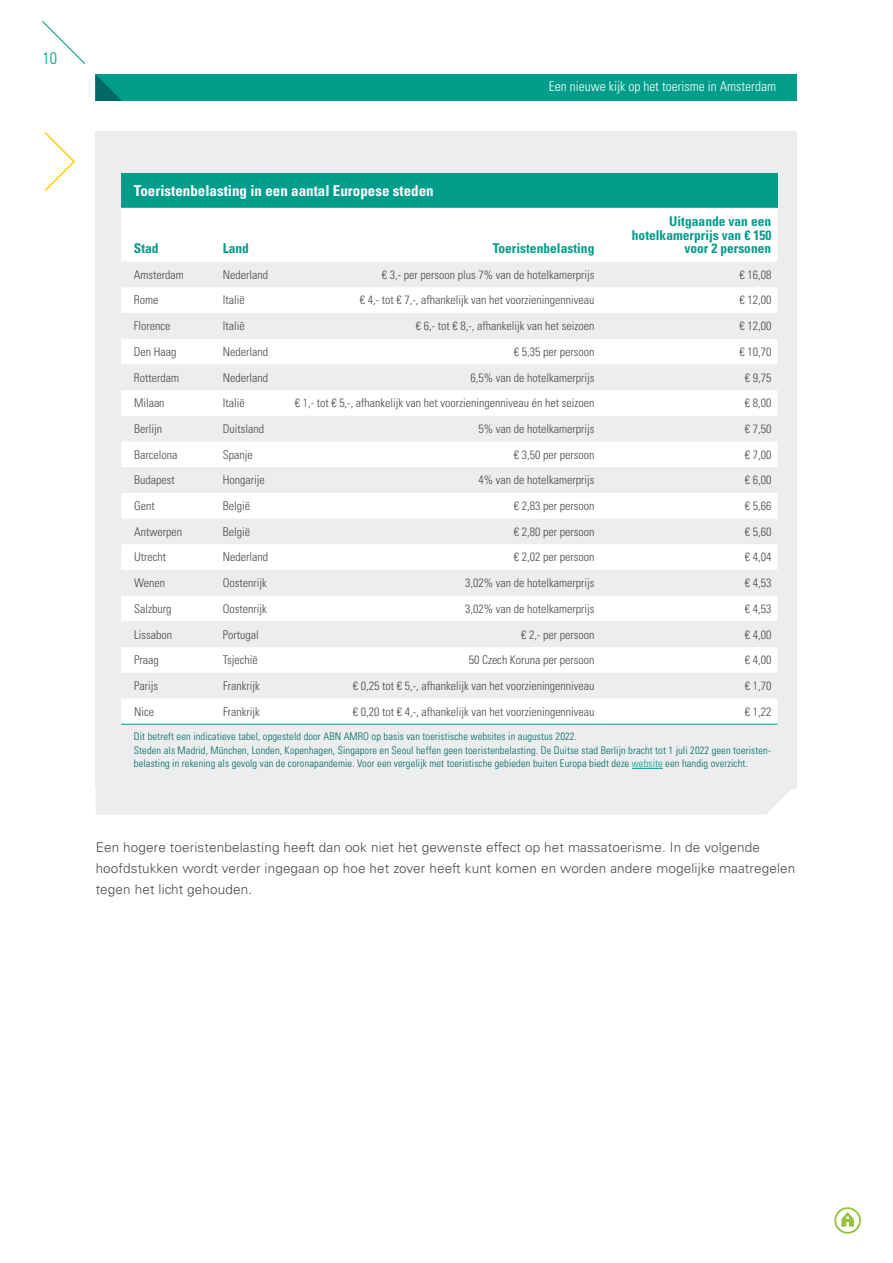
<style>
.page{position:relative;width:893px;height:1263px;background:#fff}
.page>*{position:absolute;margin:0;border:0;box-sizing:border-box;transform-origin:0 0}
.t1{font:300 condensed 16.5px "Univers LT Std";color:#009d8b}
.t2{font:700 condensed 15px "Univers LT Std";color:#fff}
.t3{font:300 13.5px/21px "Univers LT Std";letter-spacing:.01em;color:#4a4a49}
.t4{font:700 condensed 13.5px/13.5px "Univers LT Std";color:#009d8b;text-align:right}
.t5{font:300 condensed 13.5px "Univers LT Std";color:#fff}
.t6{font:300 condensed 12px "Univers LT Std";color:#4a4a49}
.t7{font:300 condensed 10.5px/13.5px "Univers LT Std";letter-spacing:.01em;color:#006963}
.s1{color:#009d8b}
</style>
<div class="page">
<div style="left:96px;top:74px;width:701px;height:27px;background:#009d8b"></div>
<svg style="left:96px;top:75px;width:26px;height:26px"></svg>
<svg style="left:42px;top:21px;width:44px;height:43px"></svg>
<svg style="left:841px;top:1212px;width:13px;height:15px"></svg>
<div style="left:834px;top:1207px;width:27px;height:27px;border:2px solid #94c23d;border-radius:50%"></div>
<div style="left:96px;top:132px;width:701px;height:657px;background:#ebedee"></div>
<div style="left:121px;top:174px;width:656px;height:34px;background:#009d8b"></div>
<svg style="left:121px;top:208px;width:656px;height:516px;fill:#fff"></svg>
<hr style="left:121px;top:724px;width:89px;height:1px;background:#009d8b">
<hr style="left:210px;top:724px;width:80px;height:1px;background:#009d8b">
<hr style="left:290px;top:724px;width:310px;height:1px;background:#009d8b">
<hr style="left:600px;top:724px;width:177px;height:1px;background:#009d8b">
<hr style="left:632px;top:768px;width:31px;height:1px;background:#009d8b">
<div style="left:96px;top:789px;width:695px;height:26px;background:#ebedee"></div>
<svg style="left:44px;top:132px;width:31px;height:60px"></svg>
<h1 class="t1" style="left:42px;top:48px;width:16px">10</h1>
<p class="t2" style="left:134px;top:182px;width:301px">Toeristenbelasting in een aantal Europese steden</p>
<p class="t5" style="left:549px;top:78px;width:229px">Een nieuwe kijk op het toerisme in Amsterdam</p>
<p class="t4" style="left:134px;top:241px;width:26px">Stad</p>
<p class="t4" style="left:223px;top:241px;width:28px">Land</p>
<p class="t4" style="left:493px;top:241px;width:103px">Toeristenbelasting</p>
<p class="t4" style="left:632px;top:214px;width:141px">Uitgaande van een hotelkamerprijs van € 150 voor 2 personen</p>
<p class="t6" style="left:134px;top:267px;width:52px">Amsterdam</p>
<p class="t6" style="left:223px;top:267px;width:47px">Nederland</p>
<p class="t6" style="left:382px;top:267px;width:214px">€ 3,- per persoon plus 7% van de hotelkamerprijs</p>
<p class="t6" style="left:739px;top:267px;width:33px">€ 16,08</p>
<p class="t6" style="left:134px;top:293px;width:26px">Rome</p>
<p class="t6" style="left:223px;top:293px;width:23px">Italië</p>
<p class="t6" style="left:360px;top:293px;width:236px">€ 4,- tot € 7,-, afhankelijk van het voorzieningenniveau</p>
<p class="t6" style="left:739px;top:293px;width:33px">€ 12,00</p>
<p class="t6" style="left:134px;top:319px;width:38px">Florence</p>
<p class="t6" style="left:223px;top:319px;width:23px">Italië</p>
<p class="t6" style="left:416px;top:319px;width:180px">€ 6,- tot € 8,-, afhankelijk van het seizoen</p>
<p class="t6" style="left:739px;top:319px;width:33px">€ 12,00</p>
<p class="t6" style="left:134px;top:344px;width:44px">Den Haag</p>
<p class="t6" style="left:223px;top:344px;width:47px">Nederland</p>
<p class="t6" style="left:514px;top:344px;width:82px">€ 5,35 per persoon</p>
<p class="t6" style="left:739px;top:344px;width:33px">€ 10,70</p>
<p class="t6" style="left:134px;top:370px;width:47px">Rotterdam</p>
<p class="t6" style="left:223px;top:370px;width:47px">Nederland</p>
<p class="t6" style="left:471px;top:370px;width:125px">6,5% van de hotelkamerprijs</p>
<p class="t6" style="left:745px;top:370px;width:28px">€ 9,75</p>
<p class="t6" style="left:134px;top:396px;width:32px">Milaan</p>
<p class="t6" style="left:223px;top:396px;width:23px">Italië</p>
<p class="t6" style="left:295px;top:396px;width:301px">€ 1,- tot € 5,-, afhankelijk van het voorzieningenniveau én het seizoen</p>
<p class="t6" style="left:745px;top:396px;width:28px">€ 8,00</p>
<p class="t6" style="left:134px;top:421px;width:29px">Berlijn</p>
<p class="t6" style="left:223px;top:421px;width:43px">Duitsland</p>
<p class="t6" style="left:479px;top:421px;width:117px">5% van de hotelkamerprijs</p>
<p class="t6" style="left:745px;top:421px;width:28px">€ 7,50</p>
<p class="t6" style="left:134px;top:447px;width:45px">Barcelona</p>
<p class="t6" style="left:223px;top:447px;width:31px">Spanje</p>
<p class="t6" style="left:514px;top:447px;width:82px">€ 3,50 per persoon</p>
<p class="t6" style="left:745px;top:447px;width:28px">€ 7,00</p>
<p class="t6" style="left:134px;top:473px;width:42px">Budapest</p>
<p class="t6" style="left:223px;top:473px;width:43px">Hongarije</p>
<p class="t6" style="left:479px;top:473px;width:117px">4% van de hotelkamerprijs</p>
<p class="t6" style="left:745px;top:473px;width:28px">€ 6,00</p>
<p class="t6" style="left:134px;top:499px;width:22px">Gent</p>
<p class="t6" style="left:223px;top:499px;width:29px">België</p>
<p class="t6" style="left:514px;top:499px;width:82px">€ 2,83 per persoon</p>
<p class="t6" style="left:745px;top:499px;width:28px">€ 5,66</p>
<p class="t6" style="left:134px;top:524px;width:49px">Antwerpen</p>
<p class="t6" style="left:223px;top:524px;width:29px">België</p>
<p class="t6" style="left:514px;top:524px;width:82px">€ 2,80 per persoon</p>
<p class="t6" style="left:745px;top:524px;width:28px">€ 5,60</p>
<p class="t6" style="left:134px;top:550px;width:34px">Utrecht</p>
<p class="t6" style="left:223px;top:550px;width:47px">Nederland</p>
<p class="t6" style="left:514px;top:550px;width:82px">€ 2,02 per persoon</p>
<p class="t6" style="left:745px;top:550px;width:28px">€ 4,04</p>
<p class="t6" style="left:134px;top:576px;width:33px">Wenen</p>
<p class="t6" style="left:223px;top:576px;width:45px">Oostenrijk</p>
<p class="t6" style="left:465px;top:576px;width:131px">3,02% van de hotelkamerprijs</p>
<p class="t6" style="left:745px;top:576px;width:28px">€ 4,53</p>
<p class="t6" style="left:134px;top:601px;width:39px">Salzburg</p>
<p class="t6" style="left:223px;top:601px;width:45px">Oostenrijk</p>
<p class="t6" style="left:465px;top:601px;width:131px">3,02% van de hotelkamerprijs</p>
<p class="t6" style="left:745px;top:601px;width:28px">€ 4,53</p>
<p class="t6" style="left:134px;top:627px;width:39px">Lissabon</p>
<p class="t6" style="left:223px;top:627px;width:37px">Portugal</p>
<p class="t6" style="left:521px;top:627px;width:75px">€ 2,- per persoon</p>
<p class="t6" style="left:745px;top:627px;width:28px">€ 4,00</p>
<p class="t6" style="left:134px;top:653px;width:26px">Praag</p>
<p class="t6" style="left:223px;top:653px;width:36px">Tsjechië</p>
<p class="t6" style="left:469px;top:653px;width:127px">50 Czech Koruna per persoon</p>
<p class="t6" style="left:745px;top:653px;width:28px">€ 4,00</p>
<p class="t6" style="left:134px;top:678px;width:25px">Parijs</p>
<p class="t6" style="left:223px;top:678px;width:38px">Frankrijk</p>
<p class="t6" style="left:353px;top:678px;width:243px">€ 0,25 tot € 5,-, afhankelijk van het voorzieningenniveau</p>
<p class="t6" style="left:745px;top:678px;width:28px">€ 1,70</p>
<p class="t6" style="left:134px;top:704px;width:21px">Nice</p>
<p class="t6" style="left:223px;top:704px;width:38px">Frankrijk</p>
<p class="t6" style="left:353px;top:704px;width:243px">€ 0,20 tot € 4,-, afhankelijk van het voorzieningenniveau</p>
<p class="t6" style="left:745px;top:704px;width:28px">€ 1,22</p>
<p class="t7" style="left:134px;top:730px;width:638px">Dit betreft een indicatieve tabel, opgesteld door ABN AMRO op basis van toeristische websites in augustus 2022.<br>Steden als Madrid, München, Londen, Kopenhagen, Singapore en Seoul heffen geen toeristenbelasting. De Duitse stad Berlijn bracht tot 1 juli 2022 geen toeristen&shy;belasting in rekening als gevolg van de coronapandemie. Voor een vergelijk met toeristische gebieden buiten Europa biedt deze <span class="s1">website</span> een handig overzicht.</p>
<p class="t3" style="left:96px;top:837px;width:701px">Een hogere toeristenbelasting heeft dan ook niet het gewenste effect op het massatoerisme. In de volgende hoofdstukken wordt verder ingegaan op hoe het zover heeft kunt komen en worden andere mogelijke maatregelen tegen het licht gehouden.</p>
</div>
